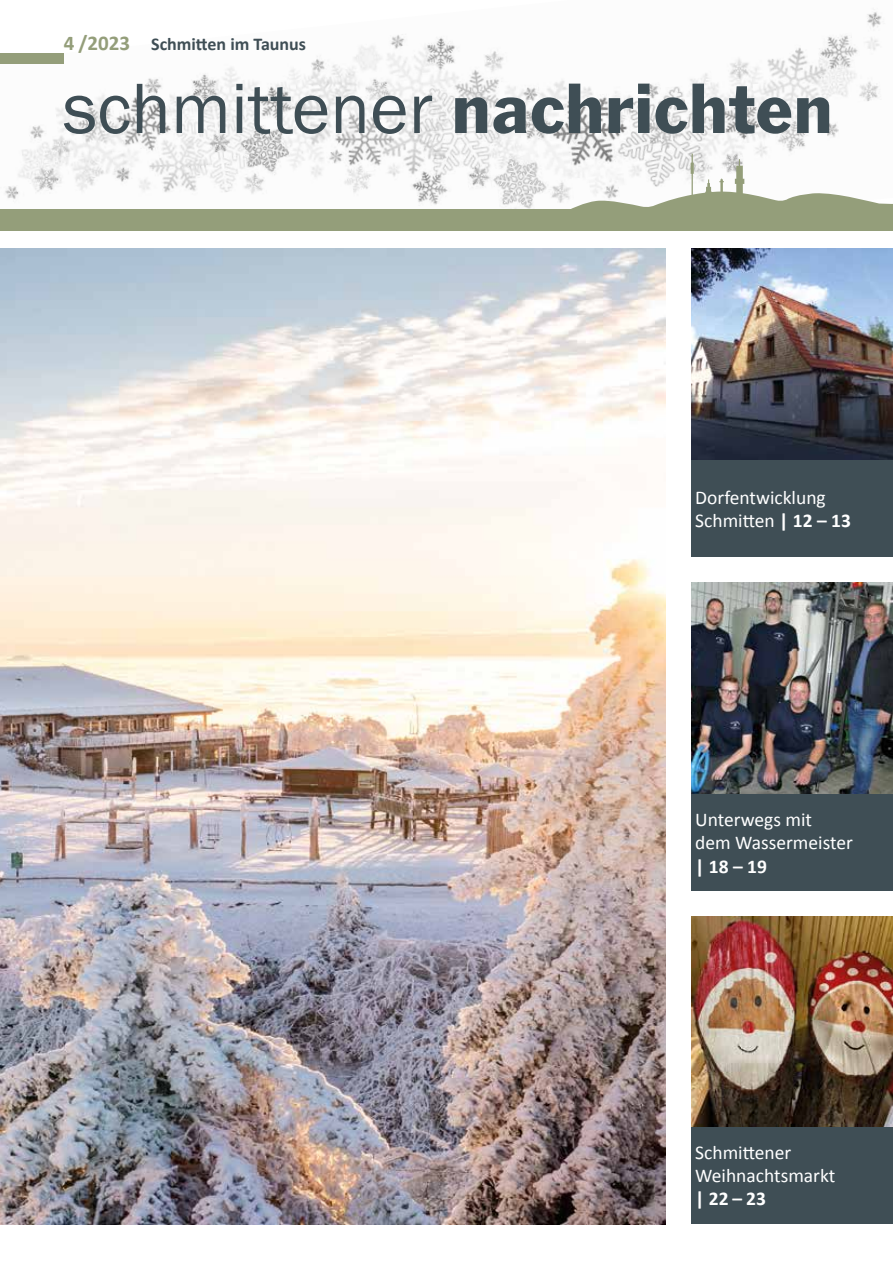
<style>
.page{position:relative;width:893px;height:1263px;background:#fff}
.page>*{position:absolute;margin:0;border:0;box-sizing:border-box;transform-origin:0 0}
.t1{font:19.5px/23.4px "Calibri";color:#fff}
.t2{font:700 19.5px "Calibri";color:#fff}
.t3{font:700 18px "Calibri";color:#3f4e55}
.s1{font-size:21px;color:#949e7a}
.s2{font-weight:700}
</style>
<div class="page">
<img style="left:0;top:12px;width:882px;height:197px">
<svg style="left:570px;top:154px;width:323px;height:55px"></svg>
<img style="left:0;top:249px;width:665px;height:976px">
<div style="left:0;top:209px;width:893px;height:21px;background:#949e7a"></div>
<svg style="left:64px;top:84px;width:765px;height:50px"></svg>
<div style="left:691px;top:793px;width:202px;height:98px;background:#3f4e55"></div>
<img style="left:691px;top:583px;width:202px;height:210px">
<div style="left:691px;top:1126px;width:202px;height:98px;background:#3f4e55"></div>
<img style="left:691px;top:916px;width:202px;height:211px">
<div style="left:691px;top:459px;width:202px;height:98px;background:#3f4e55"></div>
<img style="left:691px;top:249px;width:202px;height:210px">
<div style="left:0;top:54px;width:64px;height:10px;background:#949e7a"></div>
<p class="t3" style="left:64px;top:32px;width:244px"><span class="s1">4 /2023</span> Schmitten im Taunus</p>
<p class="t1" style="left:695px;top:486px;width:157px">Dorfentwicklung<br>Schmitten <span class="s2">| 12 – 13</span></p>
<p class="t1" style="left:695px;top:808px;width:159px">Unterwegs mit<br>dem Wassermeister</p>
<p class="t2" style="left:695px;top:854px;width:73px">| 18 – 19</p>
<p class="t1" style="left:695px;top:1140px;width:142px">Schmittener<br>Weihnachtsmarkt</p>
<p class="t2" style="left:695px;top:1186px;width:72px">| 22 – 23</p>
</div>
